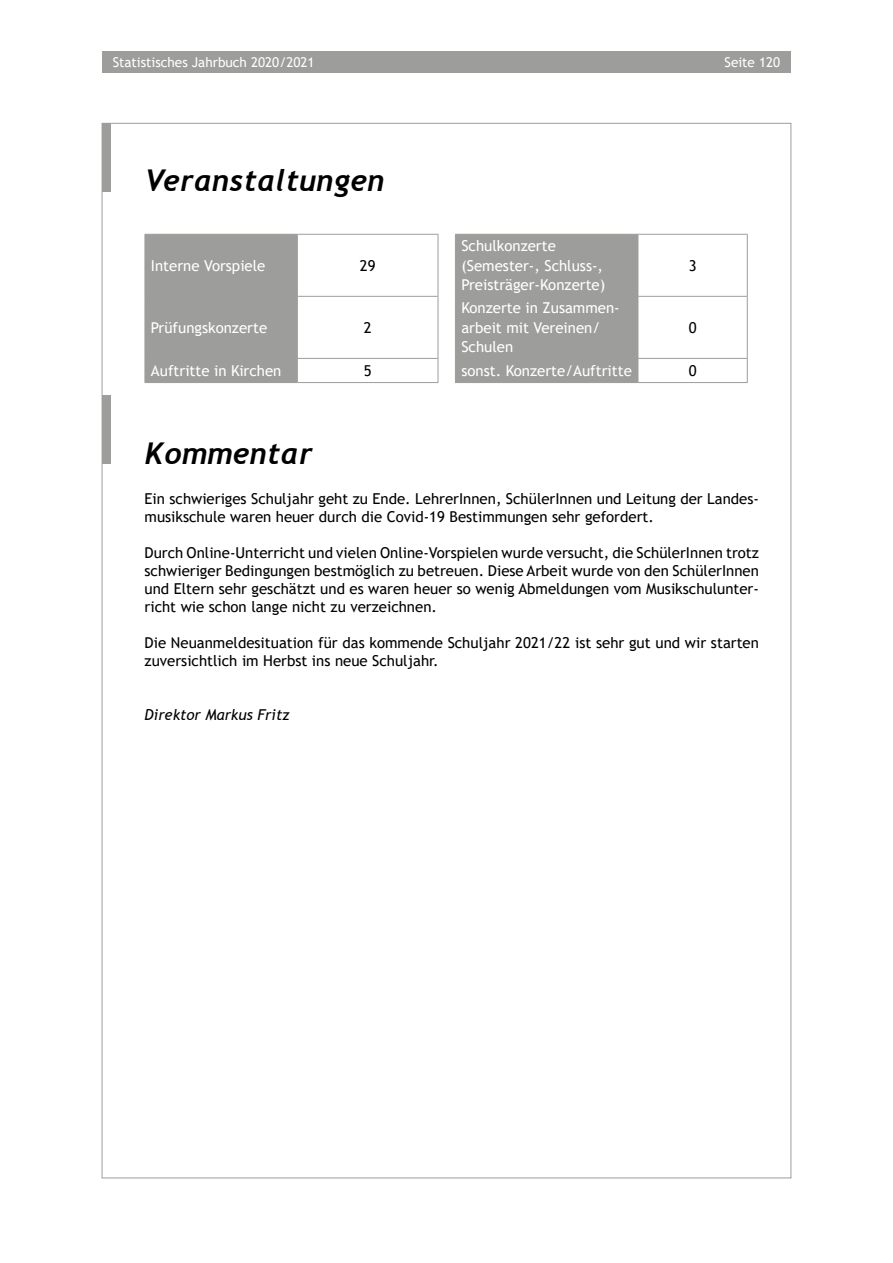
<style>
.page{position:relative;width:893px;height:1263px;background:#fff}
.page>*{position:absolute;margin:0;border:0;box-sizing:border-box;transform-origin:0 0}
.t1{font:italic 700 30px "Trebuchet";letter-spacing:.015em;color:#000}
.t2{font:15px/18px "Trebuchet MS";color:#000}
.t3{font:15px/19.5px "Trebuchet MS";color:#fff}
.t4{font:italic 15px "Trebuchet MS";color:#000}
.t5{font:13.5px "Trebuchet MS";color:#fff}
</style>
<div class="page">
<div style="left:102px;top:51px;width:689px;height:21px;background:#9d9d9c"></div>
<div style="left:102px;top:123px;width:9px;height:68px;background:#9d9d9c"></div>
<div style="left:102px;top:395px;width:9px;height:68px;background:#9d9d9c"></div>
<svg style="left:146px;top:234px;width:492px;height:149px;fill:#9d9d9c"></svg>
<hr style="left:145px;top:234px;width:152px;height:1px;background:#9d9d9c">
<hr style="left:145px;top:235px;width:1px;height:61px;background:#9d9d9c">
<hr style="left:297px;top:234px;width:141px;height:1px;background:#9d9d9c">
<hr style="left:297px;top:235px;width:1px;height:61px;background:#9d9d9c">
<hr style="left:438px;top:235px;width:1px;height:61px;background:#9d9d9c">
<hr style="left:145px;top:296px;width:152px;height:1px;background:#9d9d9c">
<hr style="left:145px;top:297px;width:1px;height:61px;background:#9d9d9c">
<hr style="left:297px;top:296px;width:141px;height:1px;background:#9d9d9c">
<hr style="left:297px;top:297px;width:1px;height:61px;background:#9d9d9c">
<hr style="left:438px;top:297px;width:1px;height:61px;background:#9d9d9c">
<hr style="left:145px;top:358px;width:152px;height:1px;background:#9d9d9c">
<svg style="left:145px;top:359px;width:1px;height:23px"></svg>
<hr style="left:297px;top:358px;width:141px;height:1px;background:#9d9d9c">
<svg style="left:297px;top:359px;width:1px;height:23px"></svg>
<svg style="left:438px;top:359px;width:1px;height:23px"></svg>
<hr style="left:145px;top:382px;width:152px;height:1px;background:#9d9d9c">
<hr style="left:297px;top:382px;width:141px;height:1px;background:#9d9d9c">
<hr style="left:455px;top:234px;width:183px;height:1px;background:#9d9d9c">
<hr style="left:455px;top:235px;width:1px;height:61px;background:#9d9d9c">
<hr style="left:638px;top:234px;width:110px;height:1px;background:#9d9d9c">
<hr style="left:638px;top:235px;width:1px;height:61px;background:#9d9d9c">
<hr style="left:747px;top:235px;width:1px;height:61px;background:#9d9d9c">
<hr style="left:455px;top:296px;width:183px;height:1px;background:#9d9d9c">
<hr style="left:455px;top:297px;width:1px;height:61px;background:#9d9d9c">
<hr style="left:638px;top:296px;width:110px;height:1px;background:#9d9d9c">
<hr style="left:638px;top:297px;width:1px;height:61px;background:#9d9d9c">
<hr style="left:747px;top:297px;width:1px;height:61px;background:#9d9d9c">
<hr style="left:455px;top:358px;width:183px;height:1px;background:#9d9d9c">
<svg style="left:455px;top:359px;width:1px;height:23px"></svg>
<hr style="left:638px;top:358px;width:110px;height:1px;background:#9d9d9c">
<svg style="left:638px;top:359px;width:1px;height:23px"></svg>
<svg style="left:747px;top:359px;width:1px;height:23px"></svg>
<hr style="left:455px;top:382px;width:183px;height:1px;background:#9d9d9c">
<hr style="left:638px;top:382px;width:110px;height:1px;background:#9d9d9c">
<p class="t5" style="left:113px;top:53px;width:204px">Statistisches Jahrbuch 2020/2021</p>
<p class="t5" style="left:725px;top:53px;width:57px">Seite 120</p>
<h1 class="t1" style="left:145px;top:162px;width:241px">Veranstaltungen</h1>
<p class="t3" style="left:151px;top:256px;width:116px">Interne Vorspiele</p>
<p class="t2" style="left:360px;top:256px;width:17px">29</p>
<p class="t3" style="left:151px;top:318px;width:118px">Prüfungskonzerte</p>
<p class="t2" style="left:364px;top:318px;width:9px">2</p>
<p class="t3" style="left:461px;top:236px;width:145px">Schulkonzerte (Semester-, Schluss-,<br>Preisträger-Konzerte)</p>
<p class="t3" style="left:461px;top:298px;width:160px">Konzerte in Zusammen&shy;arbeit mit Vereinen/<br>Schulen</p>
<p class="t2" style="left:689px;top:256px;width:9px">3</p>
<p class="t2" style="left:689px;top:318px;width:9px">0</p>
<p class="t3" style="left:151px;top:361px;width:132px">Auftritte in Kirchen</p>
<p class="t2" style="left:364px;top:362px;width:9px">5</p>
<p class="t3" style="left:461px;top:361px;width:172px">sonst. Konzerte/Auftritte</p>
<p class="t2" style="left:689px;top:362px;width:9px">0</p>
<h1 class="t1" style="left:145px;top:434px;width:169px">Kommentar</h1>
<p class="t2" style="left:145px;top:489px;width:616px">Ein schwieriges Schuljahr geht zu Ende. LehrerInnen, SchülerInnen und Leitung der Landes&shy;musikschule waren heuer durch die Covid-19 Bestimmungen sehr gefordert.</p>
<p class="t2" style="left:145px;top:543px;width:616px;text-align:justify">Durch Online-Unterricht und vielen Online-Vorspielen wurde versucht, die SchülerInnen trotz schwieriger Bedingungen bestmöglich zu betreuen. Diese Arbeit wurde von den SchülerInnen und Eltern sehr geschätzt und es waren heuer so wenig Abmeldungen vom Musikschulunter&shy;richt wie schon lange nicht zu verzeichnen.</p>
<p class="t2" style="left:145px;top:633px;width:616px">Die Neuanmeldesituation für das kommende Schuljahr 2021/22 ist sehr gut und wir starten zuversichtlich im Herbst ins neue Schuljahr.</p>
<p class="t4" style="left:145px;top:705px;width:147px">Direktor Markus Fritz</p>
</div>
